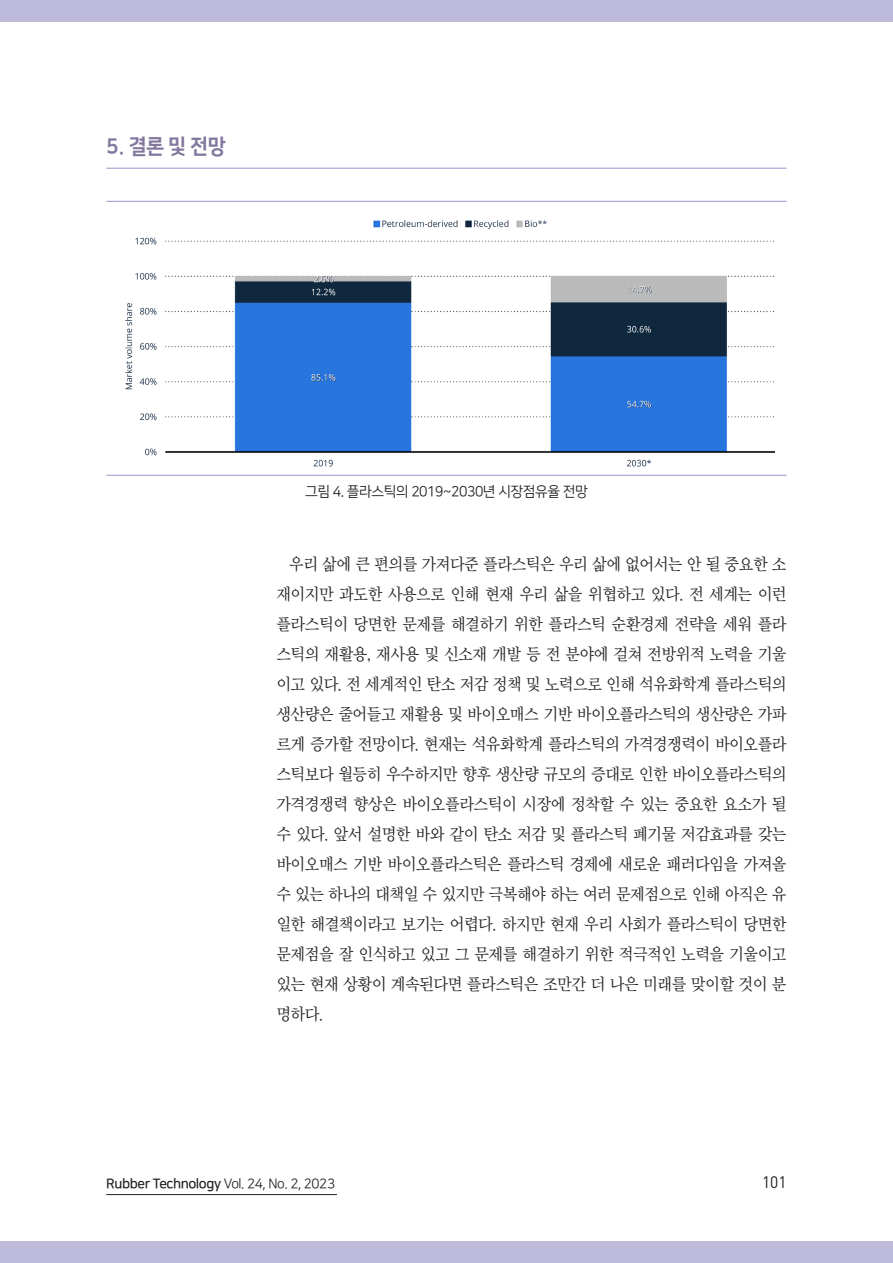
<style>
.page{position:relative;width:893px;height:1263px;background:#fff}
.page>*{position:absolute;margin:0;border:0;box-sizing:border-box;transform-origin:0 0}
._1_중타이틀{font:21px "Nanum Square EB";color:#82789e;scale:.95 1}
.t1{font:16.5px/30px "Chosun Sm";letter-spacing:-.03em;color:#231f20;text-align:justify}
.t2{font:16.5px "DIN Pro";color:#231f20;scale:.95 1}
._4_표그림제목{font:14.25px "Nanum Square R";letter-spacing:-.03em;color:#231f20}
.t3{font:13.5px "Nanum Square B";letter-spacing:-.03em;color:#231f20}
.s1{font-family:"Nanum Square R"}
</style>
<div class="page">
<hr style="left:106px;top:1194px;width:231px;height:1px;background:#231f20">
<div style="left:0;top:0;width:893px;height:21px;background:#bdbadb"></div>
<div style="left:0;top:1242px;width:893px;height:21px;background:#bdbadb"></div>
<hr style="left:106px;top:168px;width:681px;height:1px;background:#9a94c8">
<img style="left:125px;top:220px;width:649px;height:247px">
<hr style="left:106px;top:201px;width:681px;height:1px;background:#9a94c8">
<hr style="left:106px;top:475px;width:681px;height:1px;background:#9a94c8">
<p class="_1_중타이틀" style="left:106px;top:135px;width:127px">5. 결론 및 전망</p>
<p class="_4_표그림제목" style="left:305px;top:484px;width:284px">그림 4. 플라스틱의 2019~2030년 시장점유율 전망</p>
<p class="t1" style="left:276px;top:549px;width:512px;text-indent:13px">우리 삶에 큰 편의를 가져다준 플라스틱은 우리 삶에 없어서는 안 될 중요한 소 재이지만 과도한 사용으로 인해 현재 우리 삶을 위협하고 있다. 전 세계는 이런 플라스틱이 당면한 문제를 해결하기 위한 플라스틱 순환경제 전략을 세워 플라 스틱의 재활용, 재사용 및 신소재 개발 등 전 분야에 걸쳐 전방위적 노력을 기울 이고 있다. 전 세계적인 탄소 저감 정책 및 노력으로 인해 석유화학계 플라스틱의 생산량은 줄어들고 재활용 및 바이오매스 기반 바이오플라스틱의 생산량은 가파 르게 증가할 전망이다. 현재는 석유화학계 플라스틱의 가격경쟁력이 바이오플라 스틱보다 월등히 우수하지만 향후 생산량 규모의 증대로 인한 바이오플라스틱의 가격경쟁력 향상은 바이오플라스틱이 시장에 정착할 수 있는 중요한 요소가 될 수 있다. 앞서 설명한 바와 같이 탄소 저감 및 플라스틱 폐기물 저감효과를 갖는 바이오매스 기반 바이오플라스틱은 플라스틱 경제에 새로운 패러다임을 가져올 수 있는 하나의 대책일 수 있지만 극복해야 하는 여러 문제점으로 인해 아직은 유 일한 해결책이라고 보기는 어렵다. 하지만 현재 우리 사회가 플라스틱이 당면한 문제점을 잘 인식하고 있고 그 문제를 해결하기 위한 적극적인 노력을 기울이고 있는 현재 상황이 계속된다면 플라스틱은 조만간 더 나은 미래를 맞이할 것이 분 명하다.</p>
<p class="t3" style="left:106px;top:1177px;width:230px">Rubber Technology <span class="s1">Vol. 24, No. 2, 2023</span></p>
<p class="t2" style="left:762px;top:1171px;width:27px">101</p>
</div>
